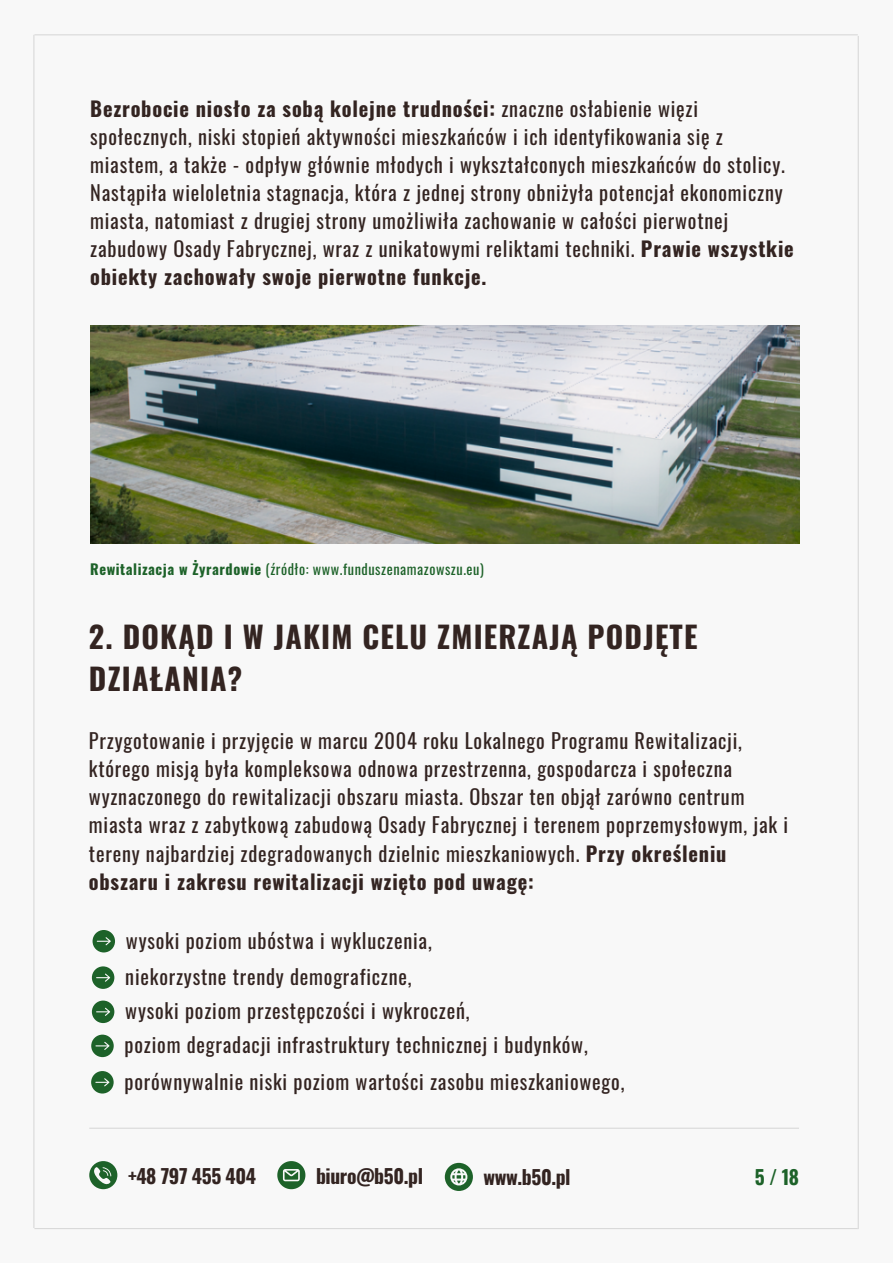
<style>
.page{position:relative;width:893px;height:1264px;background:#fff}
.page>*{position:absolute;margin:0;border:0;box-sizing:border-box;transform-origin:0 0}
.t1{font:700 30px/41.5px "Oswald";letter-spacing:.04em;color:#332421}
.t2{font:20.4px/28px "Oswald";letter-spacing:.04em;color:#332421}
.t3{font:700 19.65px "Oswald";letter-spacing:-.02em;color:#332421}
.t4{font:700 19.65px "Oswald";color:#1d6229}
.t5{font:14.4px "Oswald";letter-spacing:.04em;color:#1d6229}
.s1{font-weight:700}
</style>
<div class="page">
<div style="left:0;top:0;width:892px;height:1262px;background:#f8f8f8"></div>
<hr style="left:34px;top:1227px;width:823px;height:2px;background:#d9d9d9">
<hr style="left:34px;top:34px;width:823px;height:1px;background:#d9d9d9">
<hr style="left:857px;top:36px;width:1px;height:1193px;background:#d9d9d9">
<hr style="left:33px;top:35px;width:1px;height:1192px;background:#d9d9d9">
<svg style="left:89px;top:1161px;width:28px;height:28px"></svg>
<svg style="left:445px;top:1162px;width:28px;height:28px"></svg>
<svg style="left:277px;top:1161px;width:28px;height:28px"></svg>
<hr style="left:89px;top:1127px;width:710px;height:1px;background:#d9d9d9">
<img style="left:90px;top:326px;width:709px;height:217px">
<svg style="left:92px;top:930px;width:23px;height:22px"></svg>
<svg style="left:92px;top:966px;width:22px;height:22px"></svg>
<svg style="left:92px;top:1000px;width:22px;height:23px"></svg>
<svg style="left:91px;top:1034px;width:23px;height:23px"></svg>
<svg style="left:91px;top:1071px;width:23px;height:22px"></svg>
<p class="t2" style="left:90px;top:93px;width:705px"><span class="s1">Bezrobocie niosło za sobą kolejne trudności:</span> znaczne osłabienie więzi społecznych, niski stopień aktywności mieszkańców i ich identyfikowania się z miastem, a także - odpływ głównie młodych i wykształconych mieszkańców do stolicy.<br>Nastąpiła wieloletnia stagnacja, która z jednej strony obniżyła potencjał ekonomiczny miasta, natomiast z drugiej strony umożliwiła zachowanie w całości pierwotnej zabudowy Osady Fabrycznej, wraz z unikatowymi reliktami techniki. <span class="s1">Prawie wszystkie obiekty zachowały swoje pierwotne funkcje.</span></p>
<p class="t5" style="left:90px;top:557px;width:395px"><span class="s1">Rewitalizacja w Żyrardowie</span> (źródło: www.funduszenamazowszu.eu)</p>
<p class="t1" style="left:89px;top:614px;width:610px">2. DOKĄD I W JAKIM CELU ZMIERZAJĄ PODJĘTE<br>DZIAŁANIA?</p>
<p class="t2" style="left:89px;top:726px;width:700px">Przygotowanie i przyjęcie w marcu 2004 roku Lokalnego Programu Rewitalizacji, którego misją była kompleksowa odnowa przestrzenna, gospodarcza i społeczna wyznaczonego do rewitalizacji obszaru miasta. Obszar ten objął zarówno centrum miasta wraz z zabytkową zabudową Osady Fabrycznej i terenem poprzemysłowym, jak i tereny najbardziej zdegradowanych dzielnic mieszkaniowych. <span class="s1">Przy określeniu obszaru i zakresu rewitalizacji wzięto pod uwagę:</span></p>
<p class="t2" style="left:126px;top:925px;width:307px">wysoki poziom ubóstwa i wykluczenia,</p>
<p class="t2" style="left:125px;top:961px;width:288px">niekorzystne trendy demograficzne,</p>
<p class="t2" style="left:125px;top:995px;width:346px">wysoki poziom przestępczości i wykroczeń,</p>
<p class="t2" style="left:125px;top:1030px;width:464px">poziom degradacji infrastruktury technicznej i budynków,</p>
<p class="t2" style="left:124px;top:1066px;width:501px">porównywalnie niski poziom wartości zasobu mieszkaniowego,</p>
<p class="t3" style="left:128px;top:1160px;width:130px">+48 797 455 404</p>
<p class="t3" style="left:316px;top:1160px;width:108px">biuro@b50.pl</p>
<p class="t3" style="left:483px;top:1161px;width:89px">www.b50.pl</p>
<p class="t4" style="left:755px;top:1161px;width:46px">5/18</p>
</div>
